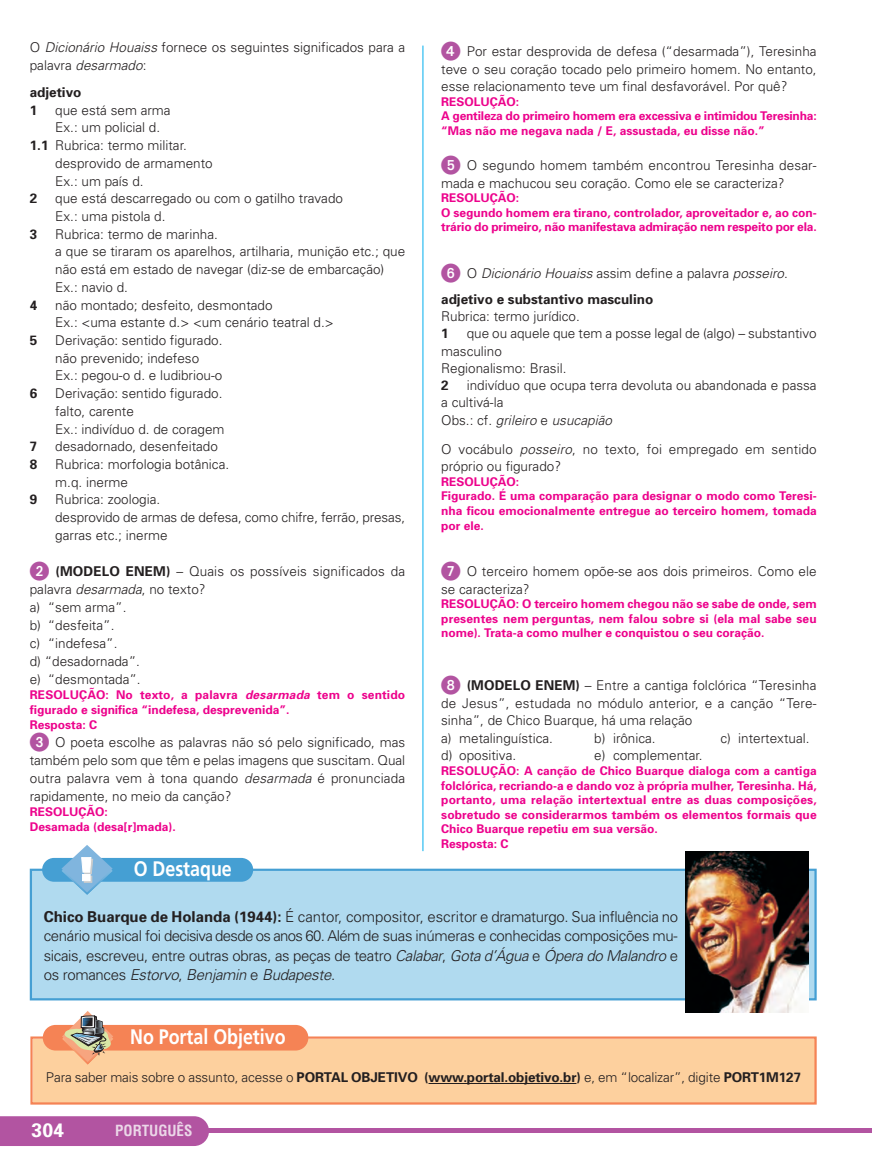
<style>
.page{position:relative;width:872px;height:1170px;background:#fff}
.page>*{position:absolute;margin:0;border:0;box-sizing:border-box;transform-origin:0 0}
.t1{font:700 21px "Frutiger";color:#fff;scale:.85 1}
.t2{font:700 19.5px "Univers";color:#fff}
.t3{font:300 15px/19.5px "Univers";letter-spacing:-.025em;color:#231f20;text-align:justify}
.t4{font:700 condensed 15px "Helvetica";color:#ebd7e8}
.t5{font:300 13.5px/17.7px "Univers";color:#231f20}
.t6{font:700 13.5px/17.7px "Univers";color:#231f20}
.t7{font:700 12px/14.5px "Univers";color:#ed028c}
.s1{font-style:italic}
.s2{font-weight:700}
.s3{font-family:"European Pi One";font-weight:400;font-size:19.5px;color:#b254a1}
.s4{font-weight:900;font-size:33px}
.s5{font-weight:300}
.s6{font-weight:300;font-style:italic}
</style>
<div class="page">
<hr style="left:0;top:1128px;width:872px;height:4px;background:#b254a1">
<div style="left:0;top:1116px;width:209px;height:29px;background:#b254a1"></div>
<hr style="left:422px;top:46px;width:1px;height:805px;background:#00aeef">
<div style="left:32px;top:870px;width:782px;height:128px;background:#b0daef"></div>
<div style="left:30px;top:868px;width:786px;height:132px;border:2px solid #459fd3"></div>
<div style="left:42px;top:857px;width:211px;height:24px;background:#459fd3;border-radius:12px"></div>
<svg style="left:61px;top:845px;width:52px;height:49px"></svg>
<img style="left:685px;top:851px;width:123px;height:161px">
<div style="left:33px;top:1038px;width:781px;height:64px;background:#fdd09e"></div>
<div style="left:30px;top:1036px;width:786px;height:68px;border:2px solid #f58355"></div>
<hr style="left:428px;top:1082px;width:148px;height:1px;background:#231f20">
<div style="left:43px;top:1024px;width:265px;height:26px;background:#f58355;border-radius:13px"></div>
<svg style="left:62px;top:1011px;width:51px;height:53px"></svg>
<p class="t5" style="left:30px;top:40px;width:377px">O <span class="s1">Dicionário Houaiss</span> fornece os seguintes significados para a p a l a v ra <span class="s1">desarmado</span>:</p>
<p class="t6" style="left:30px;top:85px;width:53px">adjetivo<br>1</p>
<p class="t5" style="left:55px;top:102px;width:117px">que está sem arma</p>
<p class="t5" style="left:55px;top:120px;width:106px">Ex.: um policial d.</p>
<p class="t5" style="left:30px;top:138px;width:159px"><span class="s2">1.1</span> Rubrica: termo militar.</p>
<p class="t5" style="left:55px;top:155px;width:159px">desprovido de armamento</p>
<p class="t5" style="left:55px;top:173px;width:90px">Ex.: um país d.</p>
<p class="t6" style="left:30px;top:191px;width:9px">2</p>
<p class="t5" style="left:55px;top:191px;width:289px">que está descarregado ou com o gatilho travado<br>Ex.: uma pistola d.</p>
<p class="t6" style="left:30px;top:226px;width:9px">3</p>
<p class="t5" style="left:55px;top:226px;width:351px">Rubrica: termo de marinha.<br>a que se tiraram os aparelhos, artilharia, munição etc.; que não está em estado de navegar (diz-se de embarcação)<br>Ex.: navio d.</p>
<p class="t6" style="left:30px;top:297px;width:9px">4</p>
<p class="t5" style="left:55px;top:297px;width:280px">não montado; desfeito, desmontado<br>Ex.: &lt;uma estante d.&gt; &lt;um cenário teatral d.&gt;</p>
<p class="t6" style="left:30px;top:332px;width:9px">5</p>
<p class="t5" style="left:55px;top:332px;width:169px">Derivação: sentido figurado. não prevenido; indefeso<br>Ex.: pegou-o d. e ludibriou-o</p>
<p class="t6" style="left:30px;top:385px;width:9px">6</p>
<p class="t5" style="left:55px;top:385px;width:171px">Derivação: sentido figurado. falto, carente<br>Ex.: indivíduo d. de coragem</p>
<p class="t6" style="left:30px;top:439px;width:9px">7</p>
<p class="t5" style="left:55px;top:439px;width:164px">desadornado, desenfeitado</p>
<p class="t6" style="left:30px;top:456px;width:9px">8</p>
<p class="t5" style="left:55px;top:456px;width:175px">Rubrica: morfologia botânica. m.q. inerme</p>
<p class="t6" style="left:30px;top:492px;width:9px">9</p>
<p class="t5" style="left:55px;top:492px;width:351px">Rubrica: zoologia.<br>desprovido de armas de defesa, como chifre, ferrão, presas, garras etc.; inerme</p>
<p class="t5" style="left:30px;top:563px;width:377px"><span class="s3">2</span> <span class="s2">(MODELO ENEM)</span> – Quais os possíveis significados da palavra <span class="s1">desarmada</span>, no texto?<br>a) “sem arma”.<br>b) “desfeita”.<br>c) “indefesa”.<br>d) “desadornada”.<br>e) “desmontada”.</p>
<p class="t7" style="left:30px;top:687px;width:377px;line-height:15px">RESOLUÇÃO: No texto, a palavra <span class="s1">desarmada</span> tem o sentido figurado e significa “indefesa, desprevenida”.<br>Resposta: C</p>
<p class="t5" style="left:30px;top:734px;width:377px;text-align:justify"><span class="s3">3</span> O poeta escolhe as palavras não só pelo significado, mas também pelo som que têm e pelas imagens que suscitam. Qual outra palavra vem à tona quando <span class="s1">desarmada</span> é pronunciada rapidamente, no meio da canção?</p>
<p class="t7" style="left:30px;top:804px;width:147px;line-height:15px">RESOLUÇÃO:<br>Desamada (desa[r]mada).</p>
<h1 class="t1" style="left:79px;top:859px;width:181px"><span class="s4">!</span> O Destaque</h1>
<p class="t5" style="left:441px;top:44px;width:377px;text-align:justify"><span class="s3">4</span> Por estar desprovida de defesa (“desarmada”), Teresinha teve o seu coração tocado pelo primeiro homem. No entanto, esse relacionamento teve um final desfavorável. Por quê?</p>
<p class="t7" style="left:441px;top:95px;width:377px">RESOLUÇÃO:<br>A gentileza do primeiro homem era excessiva e intimidou Teresinha: “Mas não me negava nada / E, assustada, eu disse não.”</p>
<p class="t5" style="left:441px;top:158px;width:377px"><span class="s3">5</span> O segundo homem também encontrou Teresinha desar - mada e machucou seu coração. Como ele se caracteriza?</p>
<p class="t7" style="left:441px;top:192px;width:377px">RESOLUÇÃO:<br>O segundo homem era tirano, controlador, aproveitador e, ao con - trário do primeiro, não manifestava admiração nem respeito por ela.</p>
<p class="t6" style="left:441px;top:261px;width:348px;line-height:25.8px"><span class="s3">6</span> <span class="s5">O</span> <span class="s6">Dicionário Houaiss</span> <span class="s5">a s s i m d e f i n e a p a l a v r a</span> <span class="s6">posseiro</span><span class="s5">. </span>adjetivo e substantivo masculino</p>
<p class="t5" style="left:441px;top:309px;width:140px">Rubrica: termo jurídico.</p>
<p class="t6" style="left:441px;top:326px;width:9px">1</p>
<p class="t5" style="left:441px;top:326px;width:377px;line-height:17.2px;text-indent:26px">que ou aquele que tem a posse legal de (algo) – substantivo masculino<br>Regionalismo: Brasil.</p>
<p class="t6" style="left:441px;top:378px;width:9px">2</p>
<p class="t5" style="left:441px;top:378px;width:377px;line-height:17.2px;text-indent:26px">indivíduo que ocupa terra devoluta ou abandonada e passa a cultivá-la<br>O b s . : c f . <span class="s1">grileiro</span> e <span class="s1">usucapião</span></p>
<p class="t5" style="left:441px;top:441px;width:377px">O vocábulo <span class="s1">posseiro</span>, no texto, foi empregado em sentido próprio ou figurado?</p>
<p class="t7" style="left:441px;top:475px;width:377px">RESOLUÇÃO:<br>Figurado. É uma comparação para designar o modo como Teresi - nha ficou emocionalmente entregue ao terceiro homem, tomada por ele.</p>
<p class="t5" style="left:441px;top:564px;width:377px"><span class="s3">7</span> O terceiro homem opõe-se aos dois primeiros. Como ele se caracteriza?</p>
<p class="t7" style="left:441px;top:598px;width:377px;text-align:justify">RESOLUÇÃO: O terceiro homem chegou não se sabe de onde, sem presentes nem per guntas, nem falou sobre si (ela mal sabe seu nome). Trata-a como mulher e conquistou o seu coração.</p>
<p class="t5" style="left:441px;top:677px;width:377px"><span class="s3">8</span> <span class="s2">(MODELO ENEM)</span> – Entre a cantiga folclórica “Teresinha de Jesus”, estudada no módulo anterior, e a canção “Tere - sinha”, de Chico Buarque, há uma relação<br>a) metalinguística.</p>
<p class="t5" style="left:594px;top:730px;width:63px">b) irônica.</p>
<p class="t5" style="left:720px;top:730px;width:91px">c) intertextual.</p>
<p class="t5" style="left:441px;top:748px;width:76px">d) opositiva.</p>
<p class="t5" style="left:594px;top:748px;width:110px">e) complementar.</p>
<p class="t7" style="left:441px;top:764px;width:377px">RESOLUÇÃO: A canção de Chico Buarque dialoga com a cantiga folclórica, recriando-a e dando voz à própria mulher, Teresinha. Há, portanto, uma relação intertextual entre as duas composições, sobretudo se considerarmos também os elementos formais que Chico Buarque repetiu em sua versão.<br>Resposta: C</p>
<p class="t3" style="left:44px;top:908px;width:636px"><span class="s2">Chico Buarque de Holanda (1944):</span> É cantor, com posi tor, escritor e dra ma tur go. Sua in fluên cia no ce nário mu sical foi decisi va desde os anos 60. Além de suas inú me ras e co nhe ci das com po sições mu - si cais, escre veu, entre outras obras, as peças de teatro <span class="s1">Calabar</span>, <span class="s1">Gota d’Água</span>e <span class="s1">Ópera do Malan dro</span>e o s r o m a n c e s <span class="s1">Estorvo</span>, <span class="s1">Benjamin</span> e <span class="s1">Budapeste</span>.</p>
<h1 class="t1" style="left:130px;top:1027px;width:184px">No Portal Objetivo</h1>
<p class="t5" style="left:46px;top:1069px;width:756px">Para saber mais sobre o assunto, acesse o <span class="s2">PORTAL OBJETIVO (www.portal.objetivo.br)</span> e, em “localizar”, digite <span class="s2">PORT1M127</span></p>
<h2 class="t2" style="left:32px;top:1123px;width:34px">304</h2>
<p class="t4" style="left:115px;top:1124px;width:79px">PORTUGUÊS</p>
</div>
